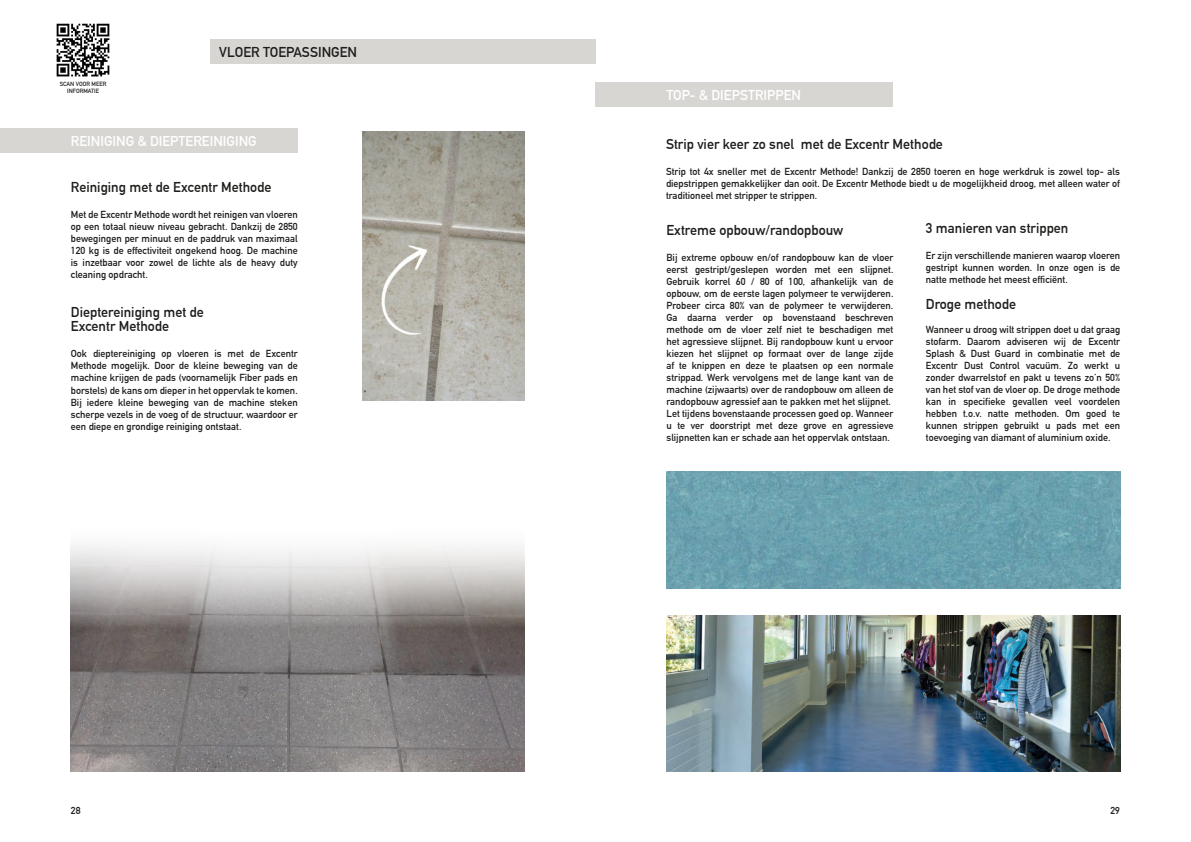
<style>
.page{position:relative;width:1191px;height:842px;background:#fff}
.page>*{position:absolute;margin:0;border:0;box-sizing:border-box;transform-origin:0 0}
.t1{font:700 14px "DIN Alternate";color:#1d1d1b}
.t2{font:700 14px "DIN Alternate";color:#fff}
.t3{font:700 10px/12px "DIN Alternate";color:#1d1d1b;text-align:justify}
.t4{font:700 6px/7.2px "DIN Alternate";color:#1d1d1b;text-align:center}
</style>
<div class="page">
<div style="left:210px;top:39px;width:385px;height:25px;background:#d8d6d3"></div>
<div style="left:0;top:128px;width:298px;height:25px;background:#d8d6d3"></div>
<div style="left:595px;top:83px;width:298px;height:24px;background:#d8d6d3"></div>
<img style="left:71px;top:545px;width:453px;height:226px">
<img style="left:362px;top:132px;width:162px;height:269px">
<img style="left:666px;top:616px;width:454px;height:155px">
<img style="left:666px;top:471px;width:454px;height:117px">
<img style="left:56px;top:23px;width:54px;height:54px">
<p class="t4" style="left:60px;top:80px;width:48px">SCAN VOOR MEER<br>INFORMATIE</p>
<p class="t1" style="left:219px;top:41px;width:139px">VLOER TOEPASSINGEN</p>
<p class="t2" style="left:71px;top:131px;width:187px">REINIGING &amp; DIEPTEREINIGING</p>
<p class="t1" style="left:71px;top:177px;width:202px">Reiniging met de Excentr Methode</p>
<p class="t3" style="left:71px;top:208px;width:228px">Met de Excentr Methode wordt het reinigen van vloeren op een totaal nieuw niveau gebracht. Dankzij de 2850 bewegingen per minuut en de paddruk van maximaal 120 kg is de effectiviteit ongekend hoog. De machine is inzetbaar voor zowel de lichte als de heavy duty cleaning opdracht.</p>
<p class="t1" style="left:71px;top:302px;width:134px">Dieptereiniging met de</p>
<p class="t1" style="left:71px;top:316px;width:100px">Excentr Methode</p>
<p class="t3" style="left:71px;top:347px;width:228px">Ook dieptereiniging op vloeren is met de Excentr Methode mogelijk. Door de kleine beweging van de machine krijgen de pads (voornamelijk Fiber pads en borstels) de kans om dieper in het oppervlak te komen.<br>Bij iedere kleine beweging van de machine steken scherpe vezels in de voeg of de structuur, waardoor er een diepe en grondige reiniging ontstaat.</p>
<p class="t2" style="left:666px;top:85px;width:136px">TOP- &amp; DIEPSTRIPPEN</p>
<p class="t1" style="left:666px;top:133px;width:278px">Strip vier keer zo snel met de Excentr Methode</p>
<p class="t3" style="left:666px;top:164px;width:455px">Strip tot 4x sneller met de Excentr Methode! Dankzij de 2850 toeren en hoge werkdruk is zowel top- als diepstrippen gemakkelijker dan ooit. De Excentr Methode biedt u de mogelijkheid droog, met alleen water of traditioneel met stripper te strippen.</p>
<p class="t1" style="left:926px;top:217px;width:144px">3 manieren van strippen</p>
<p class="t3" style="left:926px;top:249px;width:196px">Er zijn verschillende manieren waarop vloeren gestript kunnen worden. In onze ogen is de natte methode het meest efficiënt.</p>
<p class="t1" style="left:926px;top:293px;width:92px">Droge methode</p>
<p class="t3" style="left:926px;top:323px;width:196px">Wanneer u droog wilt strippen doet u dat graag stofarm. Daarom adviseren wij de Excentr Splash &amp; Dust Guard in combinatie met de Excentr Dust Control vacuüm. Zo werkt u zonder dwarrelstof en pakt u tevens zo’n 50% van het stof van de vloer op. De droge methode kan in specifieke gevallen veel voordelen hebben t.o.v. natte methoden. Om goed te kunnen strippen gebruikt u pads met een toevoeging van diamant of aluminium oxide.</p>
<p class="t1" style="left:666px;top:219px;width:178px">Extreme opbouw/randopbouw</p>
<p class="t3" style="left:666px;top:251px;width:228px">Bij extreme opbouw en/of randopbouw kan de vloer eerst gestript/geslepen worden met een slijpnet.<br>Gebruik korrel 60 / 80 of 100, afhankelijk van de opbouw, om de eerste lagen polymeer te verwijderen.<br>Probeer circa 80% van de polymeer te verwijderen.<br>Ga daarna verder op bovenstaand beschreven methode om de vloer zelf niet te beschadigen met het agressieve slijpnet. Bij randopbouw kunt u ervoor kiezen het slijpnet op formaat over de lange zijde af te knippen en deze te plaatsen op een normale strippad. Werk vervolgens met de lange kant van de machine (zijwaarts) over de randopbouw om alleen de randopbouw agressief aan te pakken met het slijpnet.</p>
<p class="t3" style="left:666px;top:407px;width:228px">Let tijdens bovenstaande processen goed op. Wanneer u te ver doorstript met deze grove en agressieve slijpnetten kan er schade aan het oppervlak ontstaan.</p>
<p class="t3" style="left:71px;top:804px;width:11px">28</p>
<p class="t3" style="left:1110px;top:804px;width:11px">29</p>
</div>
